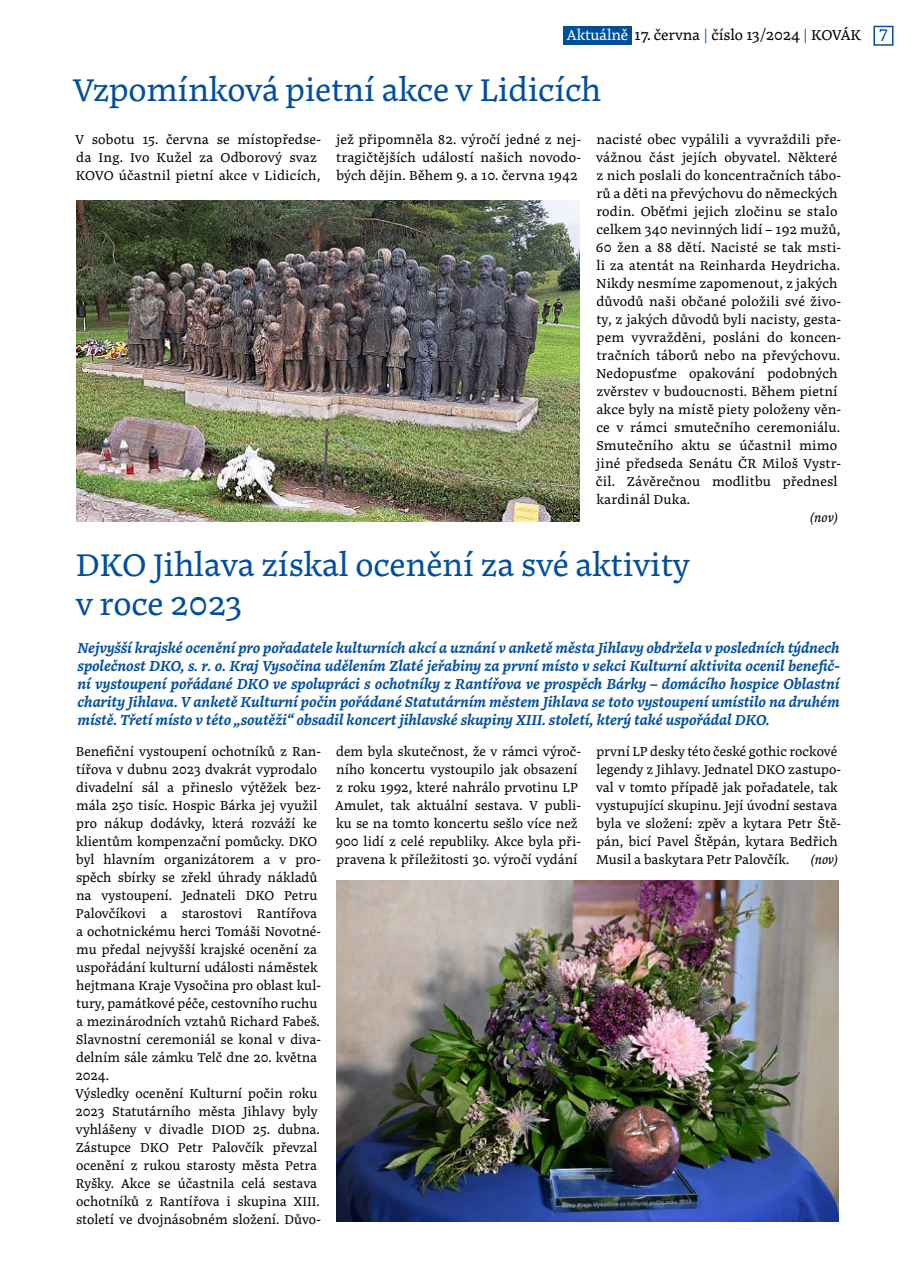
<style>
.page{position:relative;width:915px;height:1276px;background:#fff}
.page>*{position:absolute;margin:0;border:0;box-sizing:border-box;transform-origin:0 0}
.t1{font:33px/39px "Noort";letter-spacing:-.01em;color:#004f9d}
.t2{font:16.5px "Noort";color:#004f9d}
.t3{font:italic 600 15px/18px "Noort";letter-spacing:-.01em;color:#004f9d;text-align:justify}
.t4{font:15px "Noort";letter-spacing:-.01em;color:#000}
.t5{font:13.5px/18px "Noort";color:#000}
.t6{font:italic 13.5px "Noort";letter-spacing:-.005em;color:#000}
.s1{color:#fff}
.s2{color:#004f9d}
</style>
<div class="page">
<div style="left:873px;top:26px;width:20px;height:20px;border:2px solid #004f9d"></div>
<img style="left:77px;top:201px;width:502px;height:321px">
<img style="left:336px;top:880px;width:501px;height:342px">
<div style="left:563px;top:26px;width:68px;height:19px;background:#004f9d"></div>
<p class="t4" style="left:566px;top:26px;width:296px"><span class="s1">Aktuálně</span> 17. června <span class="s2">|</span> číslo 13/2024 <span class="s2">|</span> KOVÁK</p>
<h1 class="t1" style="left:73px;top:70px;width:530px">Vzpomínková pietní akce v Lidicích</h1>
<p class="t5" style="left:75px;top:130px;width:247px">V sobotu 15. června se místopředse&shy;da Ing. Ivo Kužel za Odborový svaz<br>KOVO účastnil pietní akce v Lidicích,</p>
<p class="t5" style="left:336px;top:130px;width:246px;text-align:justify">jež připomněla 82. výročí jedné z nej&shy;tragičtějších událostí našich novodo&shy;bých dějin. Během 9. a 10. června 1942</p>
<p class="t5" style="left:595px;top:130px;width:247px">nacisté obec vypálili a vyvraždili pře&shy;vážnou část jejích obyvatel. Některé z nich poslali do koncentračních tábo&shy;rů a děti na převýchovu do německých rodin. Oběťmi jejich zločinu se stalo celkem 340 nevinných lidí – 192 mužů, 60 žen a 88 dětí. Nacisté se tak msti&shy;li za atentát na Reinharda Heydricha.<br>Nikdy nesmíme zapomenout, z jakých důvodů naši občané položili své živo&shy;ty, z jakých důvodů byli nacisty, gesta&shy;pem vyvražděni, posláni do koncen&shy;tračních táborů nebo na převýchovu.<br>Nedopusťme opakování podobných zvěrstev v budoucnosti. Během pietní akce byly na místě piety položeny věn&shy;ce v rámci smutečního ceremoniálu.<br>Smutečního aktu se účastnil mimo jiné předseda Senátu ČR Miloš Vystr&shy;čil. Závěrečnou modlitbu přednesl kardinál Duka.</p>
<p class="t6" style="left:809px;top:509px;width:29px">(nov)</p>
<h1 class="t1" style="left:76px;top:545px;width:615px">DKO Jihlava získal ocenění za své aktivity v roce 2023</h1>
<p class="t3" style="left:78px;top:638px;width:763px">Nejvyšší krajské ocenění pro pořadatele kulturních akcí a uznání v anketě města Jihlavy obdržela v posledních týdnech společnost DKO, s. r. o. Kraj Vysočina udělením Zlaté jeřabiny za první místo v sekci Kulturní aktivita ocenil benefič&shy;ní vystoupení pořádané DKO ve spolupráci s ochotníky z Rantířova ve prospěch Bárky – domácího hospice Oblastní charity Jihlava. V anketě Kulturní počin pořádané Statutárním městem Jihlava se toto vystoupení umístilo na druhém místě. Třetí místo v této „soutěži“ obsadil koncert jihlavské skupiny XIII. století, který také uspořádal DKO.</p>
<p class="t5" style="left:75px;top:742px;width:247px">Benefiční vystoupení ochotníků z Ran&shy;tířova v dubnu 2023 dvakrát vyprodalo divadelní sál a přineslo výtěžek bez&shy;mála 250 tisíc. Hospic Bárka jej využil pro nákup dodávky, která rozváží ke klientům kompenzační pomůcky. DKO byl hlavním organizátorem a v pro&shy;spěch sbírky se zřekl úhrady nákladů na vystoupení. Jednateli DKO Petru Palovčíkovi a starostovi Rantířova a ochotnickému herci Tomáši Novotné&shy;mu předal nejvyšší krajské ocenění za uspořádání kulturní události náměstek hejtmana Kraje Vysočina pro oblast kul&shy;tury, památkové péče, cestovního ruchu a mezinárodních vztahů Richard Fabeš.<br>Slavnostní ceremoniál se konal v diva&shy;delním sále zámku Telč dne 20. května 2024.<br>Výsledky ocenění Kulturní počin roku 2023 Statutárního města Jihlavy byly vyhlášeny v divadle DIOD 25. dubna.<br>Zástupce DKO Petr Palovčík převzal ocenění z rukou starosty města Petra Ryšky. Akce se účastnila celá sestava ochotníků z Rantířova i skupina XIII. století ve dvojnásobném složení. Důvo-</p>
<p class="t5" style="left:335px;top:742px;width:247px">dem byla skutečnost, že v rámci výroč&shy;ního koncertu vystoupilo jak obsazení z roku 1992, které nahrálo prvotinu LP Amulet, tak aktuální sestava. V publi&shy;ku se na tomto koncertu sešlo více než 900 lidí z celé republiky. Akce byla při&shy;pravena k příležitosti 30. výročí vydání</p>
<p class="t5" style="left:595px;top:742px;width:246px">první LP desky této české gothic rockové legendy z Jihlavy. Jednatel DKO zastupo&shy;val v tomto případě jak pořadatele, tak vystupující skupinu. Její úvodní sestava byla ve složení: zpěv a kytara Petr Ště&shy;pán, bicí Pavel Štěpán, kytara Bedřich Musil a baskytara Petr Palovčík.</p>
<p class="t6" style="left:810px;top:851px;width:28px">(nov)</p>
<p class="t2" style="left:878px;top:23px;width:10px">7</p>
</div>
